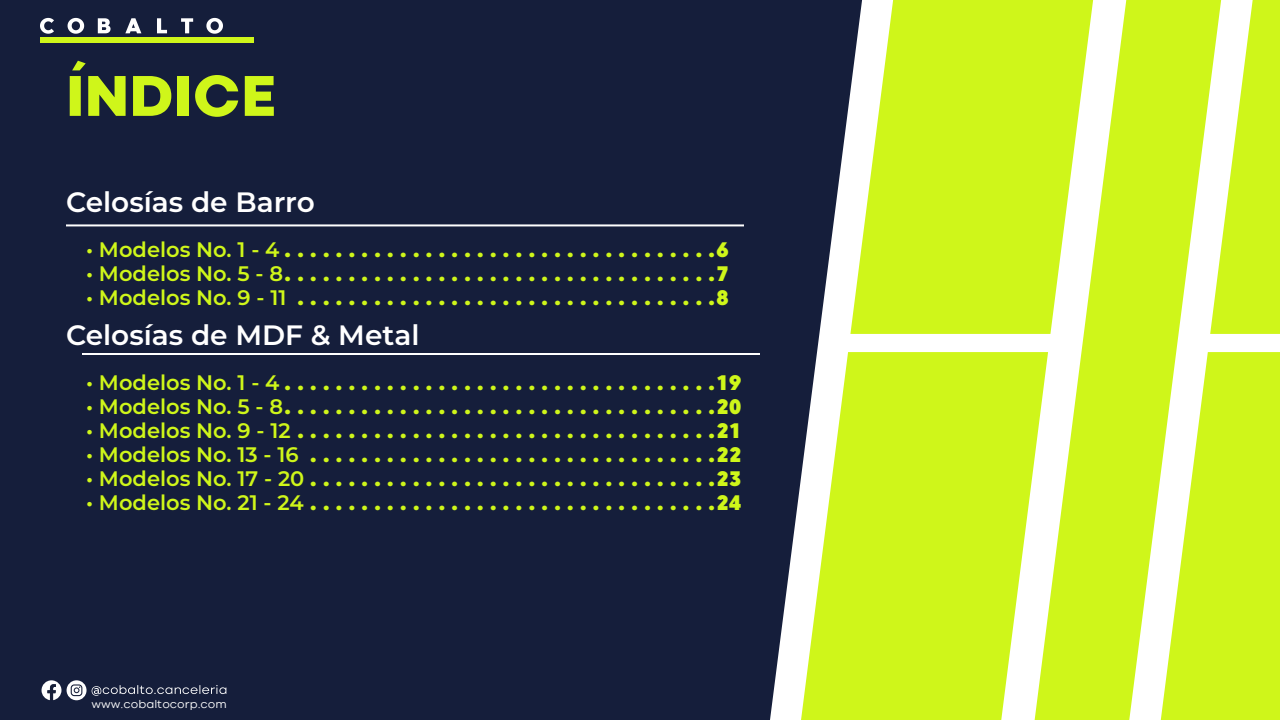
<style>
.page{position:relative;width:1280px;height:720px;background:#151e3b}
.page>*{position:absolute;margin:0;border:0;box-sizing:border-box;transform-origin:0 0}
.t1{font:800 60px "Codec Cold Trial";color:#cff61a}
.t2{font:600 28px "Montserrat";color:#fff}
.t3{font:900 21px "Core Sans C 95";color:#cff61a}
.t4{font:11.7px "Codec Cold Trial News";color:#fff}
.s1{font-family:"Montserrat";font-weight:600}
</style>
<div class="page">
<div style="left:40px;top:37px;width:214px;height:6px;background:#cff61a"></div>
<svg style="left:67px;top:680px;width:20px;height:20px"></svg>
<svg style="left:71px;top:684px;width:11px;height:12px"></svg>
<svg style="left:42px;top:680px;width:20px;height:20px"></svg>
<svg style="left:92px;top:685px;width:134px;height:11px"></svg>
<svg style="left:40px;top:18px;width:14px;height:16px"></svg>
<svg style="left:68px;top:18px;width:16px;height:16px"></svg>
<svg style="left:98px;top:18px;width:13px;height:15px"></svg>
<svg style="left:125px;top:18px;width:16px;height:15px"></svg>
<svg style="left:157px;top:18px;width:10px;height:15px"></svg>
<svg style="left:181px;top:18px;width:12px;height:15px"></svg>
<svg style="left:206px;top:18px;width:17px;height:16px"></svg>
<svg style="left:1129px;top:0;width:151px;height:720px;background:#d9f74c"></svg>
<svg style="left:770px;top:0;width:356px;height:720px;background:#bfda4a"></svg>
<hr style="left:66px;top:224px;width:678px;height:2px;background:#fff">
<hr style="left:82px;top:353px;width:678px;height:2px;background:#fff">
<h1 class="t1" style="left:66px;top:58px;width:212px">ÍNDICE</h1>
<h2 class="t2" style="left:66px;top:182px;width:250px">Celosías de Barro</h2>
<p class="t3" style="left:86px;top:236px;width:644px"><span class="s1">• Modelos No. 1 - 4</span> . . . . . . . . . . . . . . . . . . . . . . . . . . . . . . . . . 6</p>
<p class="t3" style="left:86px;top:260px;width:644px"><span class="s1">• Modelos No. 5 - 8</span> . . . . . . . . . . . . . . . . . . . . . . . . . . . . . . . . . 7</p>
<p class="t3" style="left:86px;top:284px;width:644px"><span class="s1">• Modelos No. 9 - 11</span> . . . . . . . . . . . . . . . . . . . . . . . . . . . . . . . . 8</p>
<h2 class="t2" style="left:66px;top:315px;width:355px">Celosías de MDF &amp; Metal</h2>
<p class="t3" style="left:86px;top:369px;width:657px"><span class="s1">• Modelos No. 1 - 4</span> . . . . . . . . . . . . . . . . . . . . . . . . . . . . . . . . . 19</p>
<p class="t3" style="left:86px;top:393px;width:657px"><span class="s1">• Modelos No. 5 - 8</span> . . . . . . . . . . . . . . . . . . . . . . . . . . . . . . . . . 20</p>
<p class="t3" style="left:86px;top:417px;width:657px"><span class="s1">• Modelos No. 9 - 12</span> . . . . . . . . . . . . . . . . . . . . . . . . . . . . . . . . 21</p>
<p class="t3" style="left:86px;top:441px;width:657px"><span class="s1">• Modelos No. 13 - 16</span> . . . . . . . . . . . . . . . . . . . . . . . . . . . . . . . 22</p>
<p class="t3" style="left:86px;top:465px;width:657px"><span class="s1">• Modelos No. 17 - 20</span> . . . . . . . . . . . . . . . . . . . . . . . . . . . . . . . 23</p>
<p class="t3" style="left:86px;top:489px;width:657px"><span class="s1">• Modelos No. 21 - 24</span> . . . . . . . . . . . . . . . . . . . . . . . . . . . . . . . 24</p>
<p class="t4" style="left:92px;top:697px;width:137px">www.cobaltocorp.com</p>
</div>
